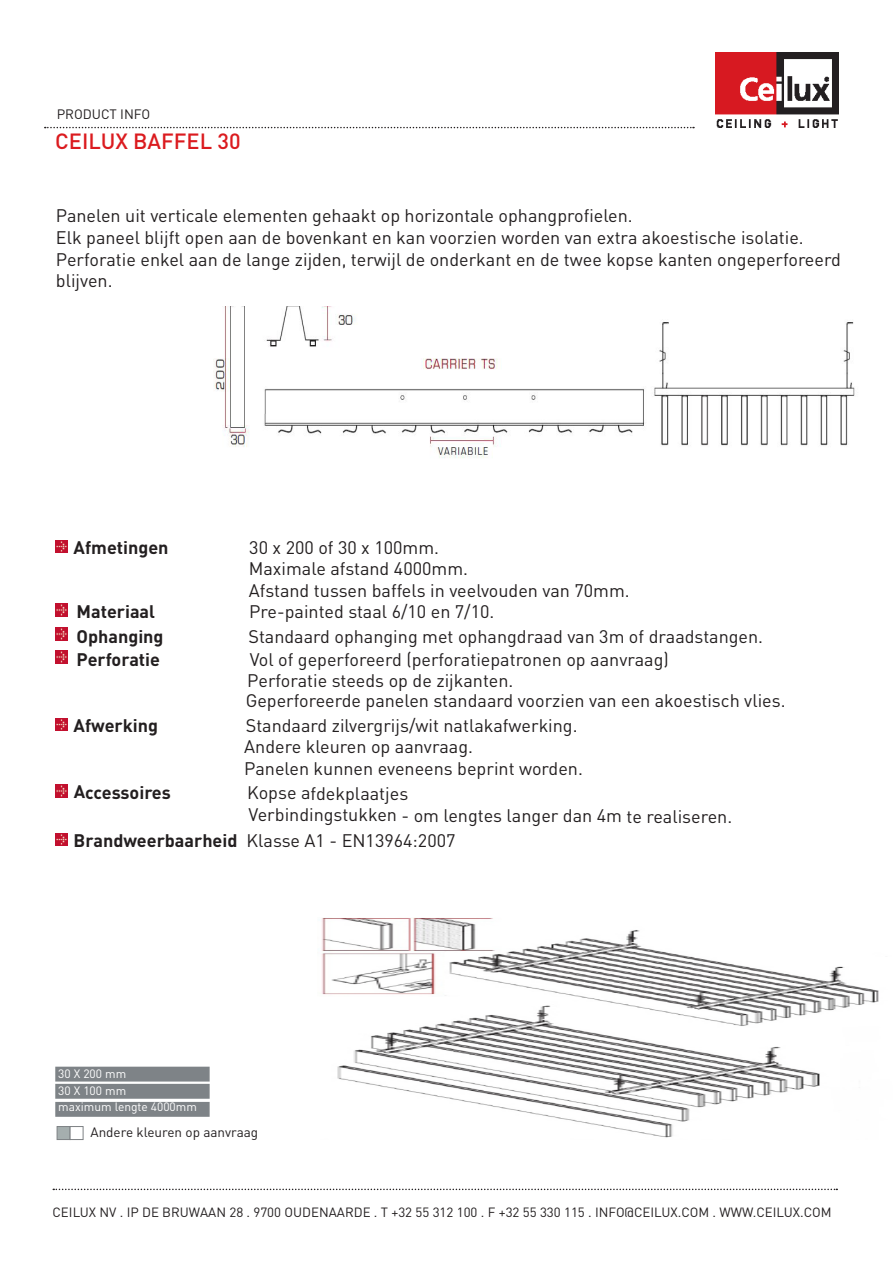
<style>
.page{position:relative;width:893px;height:1263px;background:#fff}
.page>*{position:absolute;margin:0;border:0;box-sizing:border-box;transform-origin:0 0}
.t1{font:500 21.75px "DINOT";color:#db1b1f}
.t2{font:18px/21.6px "DINOT";color:#231f20}
.t3{font:700 18px "DINOT";color:#231f20}
.t4{font:13.5px "DINOT";color:#231f20}
.t5{font:13.35px "DINOT";color:#231f20}
.t6{font:12px "DINOT";color:#fff}
.s1{font-weight:700}
</style>
<div class="page">
<img style="left:716px;top:53px;width:123px;height:75px">
<svg style="left:45px;top:127px;width:649px;height:1px"></svg>
<svg style="left:53px;top:1188px;width:784px;height:2px"></svg>
<div style="left:57px;top:1126px;width:13px;height:14px;background:#a5aeae;border:1px solid #7d8184"></div>
<div style="left:70px;top:1126px;width:13px;height:14px;background:#fff;border:1px solid #7d8184"></div>
<img style="left:214px;top:307px;width:641px;height:151px">
<svg style="left:55px;top:604px;width:13px;height:12px"></svg>
<img style="left:321px;top:918px;width:558px;height:220px">
<svg style="left:55px;top:650px;width:13px;height:13px"></svg>
<svg style="left:55px;top:628px;width:13px;height:13px"></svg>
<div style="left:55px;top:1067px;width:155px;height:14px;background:#7e8387"></div>
<div style="left:55px;top:1084px;width:155px;height:15px;background:#7e8387;border:2px solid #7e8387"></div>
<div style="left:55px;top:1102px;width:155px;height:15px;background:#7e8387;border:2px solid #7e8387"></div>
<svg style="left:55px;top:785px;width:13px;height:12px"></svg>
<svg style="left:55px;top:833px;width:13px;height:13px"></svg>
<svg style="left:55px;top:540px;width:13px;height:13px"></svg>
<svg style="left:55px;top:718px;width:13px;height:13px"></svg>
<p class="t4" style="left:57px;top:105px;width:95px">PRODUCT INFO</p>
<p class="t1" style="left:55px;top:126px;width:187px">CEILUX BAFFEL 30</p>
<p class="t2" style="left:56px;top:204px;width:578px">Panelen uit verticale elementen gehaakt op horizontale ophangprofielen.</p>
<p class="t2" style="left:56px;top:226px;width:749px">Elk paneel blijft open aan de bovenkant en kan voorzien worden van extra akoestische isolatie.</p>
<p class="t2" style="left:56px;top:248px;width:786px">Perforatie enkel aan de lange zijden, terwijl de onderkant en de twee kopse kanten ongeperforeerd blijven.</p>
<p class="t3" style="left:74px;top:535px;width:97px">Afmetingen</p>
<p class="t2" style="left:249px;top:536px;width:191px">30 x 200 of 30 x 100mm.</p>
<p class="t2" style="left:249px;top:557px;width:221px">Maximale afstand 4000mm.</p>
<p class="t2" style="left:249px;top:579px;width:382px">Afstand tussen baffels in veelvouden van 70mm.</p>
<p class="t3" style="left:77px;top:599px;width:80px">Materiaal</p>
<p class="t2" style="left:249px;top:599px;width:247px">Pre-painted staal 6/10 en 7/10.</p>
<p class="t3" style="left:77px;top:624px;width:89px">Ophanging</p>
<p class="t2" style="left:248px;top:625px;width:516px">Standaard ophanging met ophangdraad van 3m of draadstangen.</p>
<p class="t3" style="left:77px;top:647px;width:85px">Perforatie</p>
<p class="t2" style="left:250px;top:648px;width:421px">Vol of geperforeerd (perforatiepatronen op aanvraag)</p>
<p class="t2" style="left:247px;top:669px;width:268px">Perforatie steeds op de zijkanten.</p>
<p class="t2" style="left:246px;top:689px;width:541px">Geperforeerde panelen standaard voorzien van een akoestisch vlies.</p>
<p class="t3" style="left:74px;top:713px;width:86px">Afwerking</p>
<p class="t2" style="left:246px;top:714px;width:333px">Standaard zilvergrijs/wit natlakafwerking.</p>
<p class="t2" style="left:244px;top:735px;width:230px">Andere kleuren op aanvraag.</p>
<p class="t2" style="left:244px;top:757px;width:340px">Panelen kunnen eveneens beprint worden.</p>
<p class="t3" style="left:74px;top:780px;width:99px">Accessoires</p>
<p class="t2" style="left:247px;top:781px;width:163px">Kopse afdekplaatjes</p>
<p class="t2" style="left:249px;top:804px;width:485px">Verbindingstukken - om lengtes langer dan 4m te realiseren.</p>
<p class="t2" style="left:74px;top:829px;width:383px"><span class="s1">Brandweerbaarheid</span> Klasse A1 - EN13964:2007</p>
<p class="t6" style="left:58px;top:1065px;width:69px">30 X 200 mm</p>
<p class="t6" style="left:58px;top:1098px;width:140px">maximum lengte 4000mm</p>
<p class="t6" style="left:58px;top:1082px;width:69px">30 X 100 mm</p>
<p class="t4" style="left:90px;top:1122px;width:169px">Andere kleuren op aanvraag</p>
<p class="t5" style="left:52px;top:1203px;width:781px">CEILUX NV . IP DE BRUWAAN 28 . 9700 OUDENAARDE . T +32 55 312 100 . F +32 55 330 115 . INFO@CEILUX.COM . WWW.CEILUX.COM</p>
</div>
